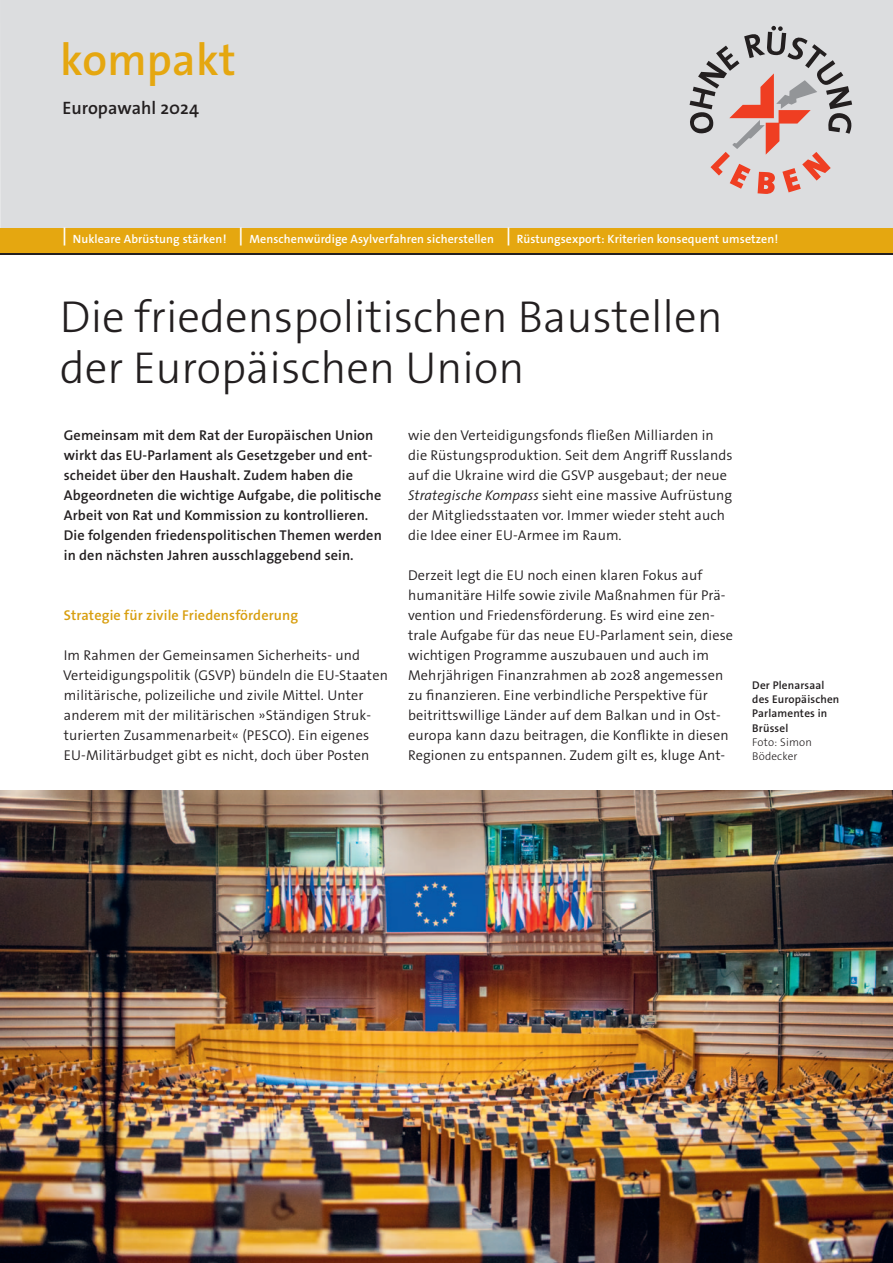
<style>
.page{position:relative;width:893px;height:1263px;background:#fff}
.page>*{position:absolute;margin:0;border:0;box-sizing:border-box;transform-origin:0 0}
.t1{font:45px/51px "The Sans LP3 Lig";color:#231f20}
.t2{font:600 45px "The Sans";letter-spacing:.005em;color:#e5a710}
.t3{font:18px "The Sans LP6 Se Bld";letter-spacing:.005em;color:#231f20}
.t4{font:14.25px/20.1px "The Sans LP4 Se Lig";letter-spacing:.01em;color:#231f20}
.t5{font:14.25px/20px "The Sans LP6 Se Bld";letter-spacing:.01em;color:#231f20}
.t6{font:14.25px "The Sans LP6 Se Bld";letter-spacing:.01em;color:#d89e0e}
.t7{font:12px "The Sans LP6 Se Bld";letter-spacing:.01em;color:#fff}
.t8{font:11.25px/14.2px "The Sans LP6 Se Bld";letter-spacing:.015em;color:#231f20}
.t9{font:11.25px/14.2px "The Sans LP3 Lig";letter-spacing:.015em;color:#231f20}
.s1{font-family:"The Sans LP4 Se Lig IT"}
</style>
<div class="page">
<div style="left:0;top:0;width:893px;height:228px;background:#dcdddf"></div>
<div style="left:0;top:228px;width:893px;height:26px;background:#e5a710"></div>
<hr style="left:0;top:253px;width:893px;height:2px;background:#231f20">
<svg style="left:690px;top:26px;width:162px;height:168px;background:#ccbbba"></svg>
<img style="left:0;top:791px;width:893px;height:472px">
<p class="t2" style="left:60px;top:42px;width:177px">kompakt</p>
<p class="t3" style="left:62px;top:101px;width:138px">Europawahl 2024</p>
<p class="t7" style="left:62px;top:235px;width:718px"><sup>|</sup> Nukleare Abrüstung stärken! <sup>|</sup> Menschenwürdige Asylverfahren sicherstellen <sup>|</sup> Rüstungsexport: Kriterien konsequent umsetzen!</p>
<p class="t1" style="left:60px;top:296px;width:664px">Die friedenspolitischen Baustellen der Europäischen Union</p>
<p class="t5" style="left:64px;top:426px;width:320px">Gemeinsam mit dem Rat der Europäischen Union wirkt das EU-Parlament als Gesetzgeber und ent&shy;scheidet über den Haushalt. Zudem haben die Abgeordneten die wichtige Aufgabe, die politische Arbeit von Rat und Kommission zu kontrollieren.<br>Die folgenden friedenspolitischen Themen werden in den nächsten Jahren ausschlaggebend sein.</p>
<p class="t6" style="left:64px;top:610px;width:236px">Strategie für zivile Friedensförderung</p>
<p class="t4" style="left:63px;top:647px;width:326px">Im Rahmen der Gemeinsamen Sicherheits- und Verteidigungspolitik (GSVP) bündeln die EU-Staaten militärische, polizeiliche und zivile Mittel. Unter anderem mit der militärischen »Ständigen Struk - turierten Zusammenarbeit« (PESCO). Ein eigenes EU-Militärbudget gibt es nicht, doch über Posten</p>
<p class="t4" style="left:408px;top:426px;width:326px">wie den Verteidigungsfonds fließen Milliarden in die Rüstungsproduktion. Seit dem Angriff Russlands auf die Ukraine wird die GSVP ausgebaut; der neue <span class="s1">Strategische Kompass</span> sieht eine massive Aufrüstung der Mitgliedsstaaten vor. Immer wieder steht auch die Idee einer EU-Armee im Raum.</p>
<p class="t4" style="left:408px;top:567px;width:326px">Derzeit legt die EU noch einen klaren Fokus auf humanitäre Hilfe sowie zivile Maßnahmen für Prä&shy;vention und Friedensförderung. Es wird eine zen&shy;trale Aufgabe für das neue EU-Parlament sein, diese wichtigen Programme auszubauen und auch im Mehrjährigen Finanzrahmen ab 2028 angemessen zu finanzieren. Eine verbindliche Perspektive für beitrittswillige Länder auf dem Balkan und in Ost&shy;europa kann dazu beitragen, die Konflikte in diesen Regionen zu entspannen. Zudem gilt es, kluge Ant-</p>
<p class="t8" style="left:752px;top:679px;width:89px">Der Plenarsaal des Europäischen<br>Parlamentes in<br>Brüssel</p>
<p class="t9" style="left:752px;top:736px;width:61px">Foto: Simon<br>Bödecker</p>
</div>
